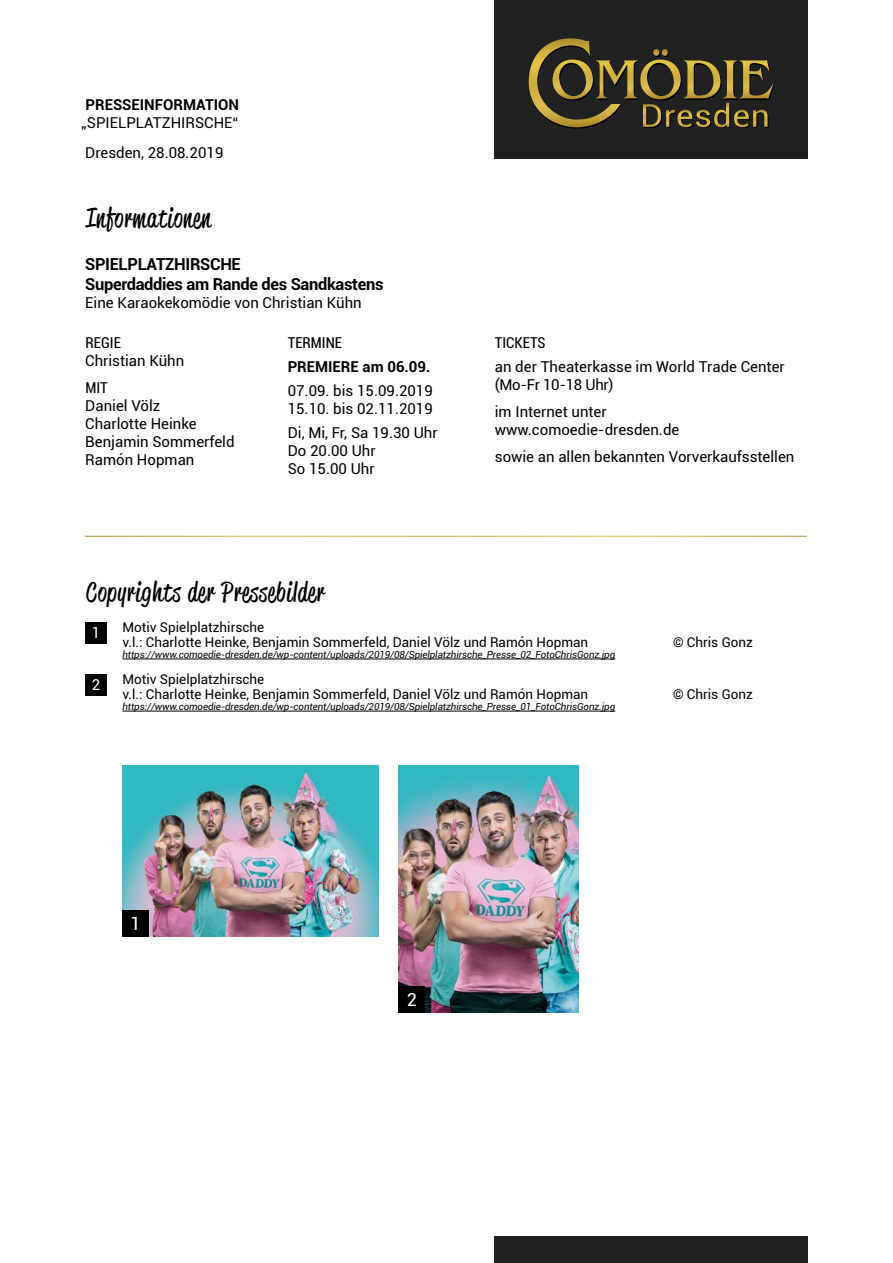
<style>
.page{position:relative;width:893px;height:1263px;background:#fff}
.page>*{position:absolute;margin:0;border:0;box-sizing:border-box;transform-origin:0 0}
.t1{font:27px "Reklame Script";letter-spacing:.04em;color:#000}
.t2{font:18px "Roboto";color:#fff}
.t3{font:700 16.5px/19.8px "Roboto";letter-spacing:-.02em;color:#000}
.t4{font:15px/18px "Roboto";color:#000}
.t5{font:700 15px "Roboto";color:#000}
.t6{font:condensed 15px "Roboto";color:#000}
.t7{font:15px "Roboto";color:#fff}
.t8{font:13.5px/15px "Roboto";color:#000}
.t9{font:italic 9.75px "Roboto";letter-spacing:-.01em;color:#000}
</style>
<div class="page">
<div style="left:495px;top:0;width:313px;height:158px;background:#212121"></div>
<svg style="left:529px;top:38px;width:245px;height:91px"></svg>
<div style="left:495px;top:1236px;width:313px;height:27px;background:#212121"></div>
<hr style="left:122px;top:659px;width:493px;height:1px;background:#000">
<hr style="left:122px;top:711px;width:493px;height:1px;background:#000">
<div style="left:85px;top:622px;width:22px;height:21px;background:#000"></div>
<div style="left:85px;top:674px;width:22px;height:22px;background:#000"></div>
<img style="left:122px;top:766px;width:256px;height:170px">
<div style="left:122px;top:910px;width:27px;height:26px;background:#000"></div>
<img style="left:399px;top:766px;width:179px;height:246px">
<div style="left:399px;top:986px;width:26px;height:26px;background:#000"></div>
<p class="t5" style="left:86px;top:94px;width:155px">PRESSEINFORMATION</p>
<p class="t4" style="left:81px;top:107px;width:159px;line-height:30px">„SPIELPLATZHIRSCHE“<br>Dresden, 28.08.2019</p>
<h1 class="t1" style="left:86px;top:199px;width:126px">Informationen</h1>
<p class="t3" style="left:85px;top:254px;width:300px">SPIELPLATZHIRSCHE<br>Superdaddies am Rande des Sandkastens</p>
<p class="t4" style="left:85px;top:293px;width:278px">Eine Karaokekomödie von Christian Kühn</p>
<p class="t6" style="left:86px;top:332px;width:37px">REGIE</p>
<p class="t4" style="left:85px;top:351px;width:101px">Christian Kühn</p>
<p class="t6" style="left:86px;top:377px;width:24px">MIT</p>
<p class="t4" style="left:85px;top:396px;width:151px">Daniel Völz<br>Charlotte Heinke<br>Benjamin Sommerfeld<br>Ramón Hopman</p>
<p class="t6" style="left:288px;top:332px;width:56px">TERMINE</p>
<p class="t5" style="left:288px;top:356px;width:144px">PREMIERE am 06.09.</p>
<p class="t4" style="left:288px;top:381px;width:147px">07.09. bis 15.09.2019<br>15.10. bis 02.11.2019</p>
<p class="t4" style="left:288px;top:423px;width:151px">Di, Mi, Fr, Sa 19.30 Uhr<br>Do 20.00 Uhr<br>So 15.00 Uhr</p>
<h1 class="t1" style="left:86px;top:573px;width:239px">Copyrights der Pressebilder</h1>
<p class="t6" style="left:495px;top:332px;width:52px">TICKETS</p>
<p class="t4" style="left:495px;top:357px;width:291px">an der Theaterkasse im World Trade Center (Mo-Fr 10-18 Uhr)</p>
<p class="t4" style="left:495px;top:402px;width:186px">im Internet unter www.comoedie-dresden.de</p>
<p class="t4" style="left:495px;top:447px;width:301px">sowie an allen bekannten Vorverkaufsstellen</p>
<p class="t7" style="left:92px;top:622px;width:10px">1</p>
<p class="t7" style="left:92px;top:674px;width:10px">2</p>
<p class="t8" style="left:122px;top:619px;width:467px">Motiv Spielplatzhirsche<br>v.l.: Charlotte Heinke, Benjamin Sommerfeld, Daniel Völz und Ramón Hopman</p>
<p class="t9" style="left:122px;top:648px;width:494px">https://www.comoedie-dresden.de/wp-content/uploads/2019/08/Spielplatzhirsche_Presse_02_FotoChrisGonz.jpg</p>
<p class="t8" style="left:122px;top:671px;width:467px">Motiv Spielplatzhirsche<br>v.l.: Charlotte Heinke, Benjamin Sommerfeld, Daniel Völz und Ramón Hopman</p>
<p class="t9" style="left:122px;top:700px;width:494px">https://www.comoedie-dresden.de/wp-content/uploads/2019/08/Spielplatzhirsche_Presse_01_FotoChrisGonz.jpg</p>
<p class="t8" style="left:673px;top:634px;width:81px">© Chris Gonz</p>
<p class="t8" style="left:673px;top:686px;width:81px">© Chris Gonz</p>
<p class="t2" style="left:130px;top:911px;width:12px">1</p>
<p class="t2" style="left:407px;top:987px;width:12px">2</p>
</div>
